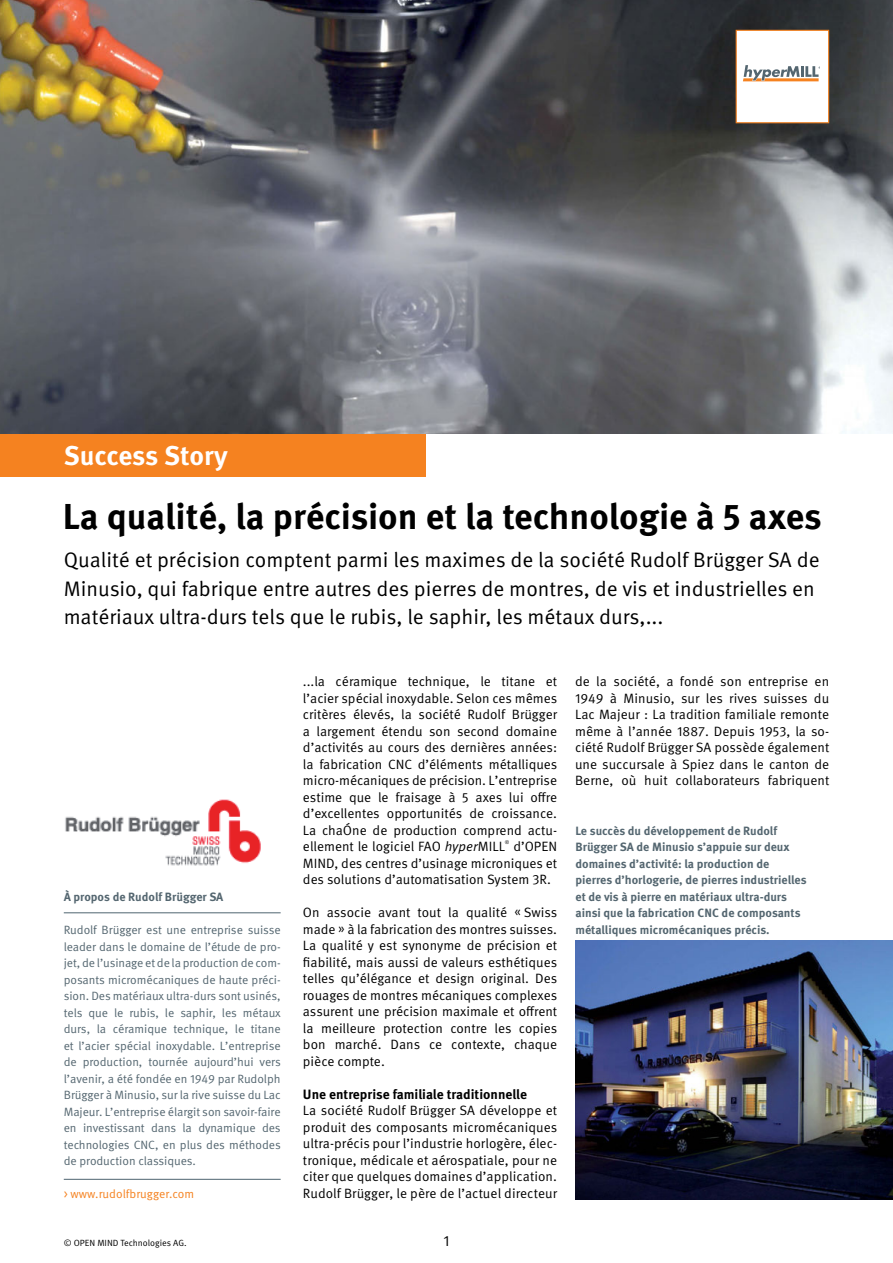
<style>
.page{position:relative;width:893px;height:1263px;background:#fff}
.page>*{position:absolute;margin:0;border:0;box-sizing:border-box;transform-origin:0 0}
.t1{font:700 36px "Meta Pro";color:#000}
.t2{font:700 27px "Meta Pro";letter-spacing:-.005em;color:#fff}
.t3{font:21px/28.5px "Meta Pro";color:#000}
.t4{font:15px "Meta Pro";color:#000}
.t5{font:13.5px/16.5px "Meta Pro";color:#000;text-align:justify}
.t6{font:700 13.5px "Meta Pro";color:#000}
.t7{font:12px/16.5px "Meta Pro";letter-spacing:-.005em;color:#546670;text-align:justify}
.t8{font:700 12px/16.5px "Meta Pro";color:#546670}
.t9{font:12px "Meta Pro";color:#f58220}
.t10{font:9px "Meta Pro";color:#000}
.t11{font:5.25px "Meta Pro";color:#000}
.s1{font-style:italic}
</style>
<div class="page">
<hr style="left:64px;top:1179px;width:217px;height:1px;background:#4e6470">
<hr style="left:64px;top:912px;width:217px;height:1px;background:#4e6470">
<img style="left:575px;top:941px;width:318px;height:258px">
<img style="left:0;top:0;width:893px;height:434px">
<div style="left:0;top:434px;width:425px;height:42px;background:#f58220"></div>
<div style="left:736px;top:30px;width:93px;height:93px;background:#fff;border:1px solid #f58220"></div>
<svg style="left:743px;top:65px;width:77px;height:16px"></svg>
<img style="left:65px;top:799px;width:196px;height:67px">
<h2 class="t2" style="left:64px;top:439px;width:166px">Success Story</h2>
<h1 class="t1" style="left:63px;top:494px;width:761px">La qualité, la précision et la technologie à 5 axes</h1>
<p class="t3" style="left:64px;top:546px;width:757px">Qualité et précision comptent parmi les maximes de la société Rudolf Brügger SA de<br>Minusio, qui fabrique entre autres des pierres de montres, de vis et industrielles en matériaux ultra-durs tels que le rubis, le saphir, les métaux durs,...</p>
<p class="t8" style="left:64px;top:889px;width:161px">À propos de Rudolf Brügger SA</p>
<p class="t7" style="left:64px;top:922px;width:219px">Rudolf Brügger est une entreprise suisse leader dans le domaine de l’étude de pro&shy;jet, de l’usinage et de la production de com&shy;posants micromécaniques de haute préci&shy;sion. Des matériaux ultra-durs sont usinés, tels que le rubis, le saphir, les métaux durs, la céramique technique, le titane et l’acier spécial inoxydable. L’entreprise de production, tournée aujourd’hui vers l’avenir, a été fondée en 1949 par Rudolph Brügger à Minusio, sur la rive suisse du Lac Majeur. L’entreprise élargit son savoir-faire en investissant dans la dynamique des technologies CNC, en plus des méthodes de production classiques.</p>
<p class="t9" style="left:64px;top:1187px;width:132px">&gt; www.rudolfbrugger.com</p>
<p class="t10" style="left:64px;top:1237px;width:124px">© OPEN MIND Technologies AG.</p>
<p class="t5" style="left:303px;top:673px;width:256px">...la céramique technique, le titane et l’acier spécial inoxydable. Selon ces mêmes critères élevés, la société Rudolf Brügger a largement étendu son second domaine d’activités au cours des dernières années: la fabrication CNC d’éléments métalliques micro-mécaniques de précision. L’entreprise estime que le fraisage à 5 axes lui offre d’excellentes opportunités de croissance.<br>La chaÓne de production comprend actu&shy;ellement le logiciel FAO <span class="s1">hyper</span>MILL</p>
<p class="t11" style="left:505px;top:839px;width:6px">®</p>
<p class="t5" style="left:303px;top:838px;width:256px;text-indent:210px">d’OPEN MIND, des centres d’usinage microniques et des solutions d’automatisation System 3R.</p>
<p class="t5" style="left:303px;top:904px;width:256px">On associe avant tout la qualité « Swiss made » à la fabrication des montres suisses.<br>La qualité y est synonyme de précision et fiabilité, mais aussi de valeurs esthétiques telles qu’élégance et design original. Des rouages de montres mécaniques complexes assurent une précision maximale et offrent la meilleure protection contre les copies bon marché. Dans ce contexte, chaque pièce compte.</p>
<p class="t6" style="left:303px;top:1085px;width:226px">Une entreprise familiale traditionnelle</p>
<p class="t5" style="left:303px;top:1102px;width:256px">La société Rudolf Brügger SA développe et produit des composants micromécaniques ultra-précis pour l’industrie horlogère, élec&shy;tronique, médicale et aérospatiale, pour ne citer que quelques domaines d’application.<br>Rudolf Brügger, le père de l’actuel directeur</p>
<p class="t4" style="left:444px;top:1232px;width:7px">1</p>
<p class="t5" style="left:575px;top:673px;width:256px">de la société, a fondé son entreprise en 1949 à Minusio, sur les rives suisses du Lac Majeur : La tradition familiale remonte même à l’année 1887. Depuis 1953, la so&shy;ciété Rudolf Brügger SA possède également une succursale à Spiez dans le canton de Berne, où huit collaborateurs fabriquent</p>
<p class="t8" style="left:575px;top:822px;width:233px">Le succès du développement de Rudolf Brügger SA de Minusio s’appuie sur deux domaines d’activité: la production de pierres d’horlogerie, de pierres industrielles et de vis à pierre en matériaux ultra-durs ainsi que la fabrication CNC de composants métalliques micromécaniques précis.</p>
</div>
